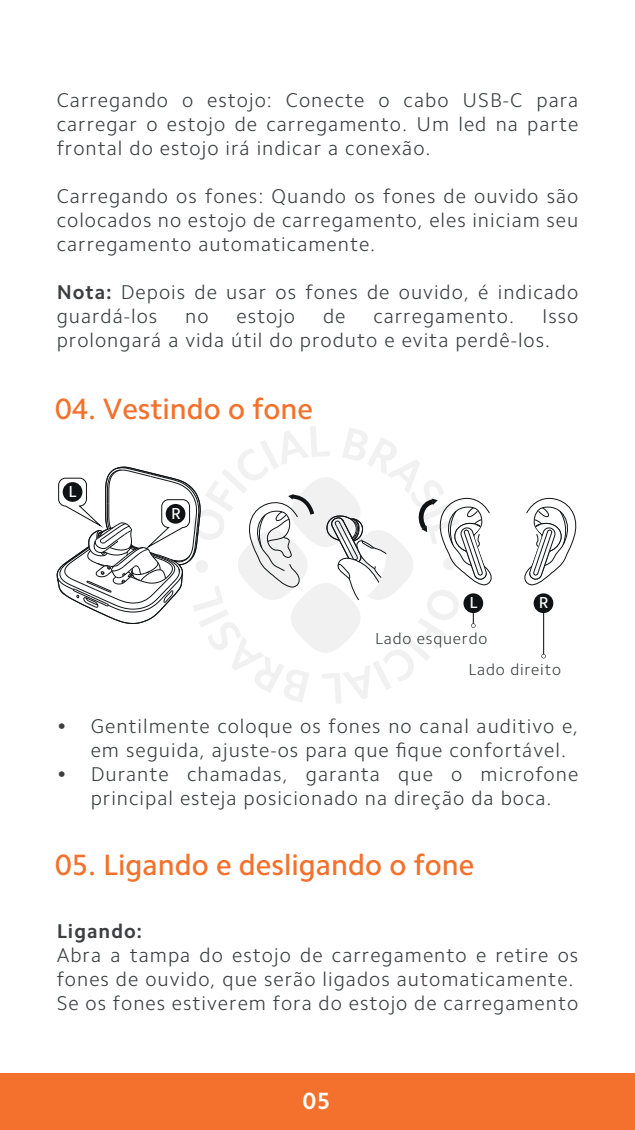
<style>
.page{position:relative;width:635px;height:1130px;background:#fff}
.page>*{position:absolute;margin:0;border:0;box-sizing:border-box;transform-origin:0 0}
.t1{font:500 29.6px "Camphor Pro";color:#f3712c}
.t2{font:700 23.6px "Camphor Pro";color:#fff}
.t3{font:300 20px/24px "Camphor Pro";letter-spacing:.05em;color:#3b3f41}
.t4{font:700 20px "Camphor Pro";letter-spacing:.05em;color:#3b3f41}
.t5{font:300 16px/30.8px "Camphor Pro";letter-spacing:.05em;color:#3b3f41}
.t6{font:500 16px "Camphor Pro";color:#fff}
.s1{font-weight:700}
</style>
<div class="page">
<div style="left:0;top:1073px;width:635px;height:56px;background:#f3712c"></div>
<svg style="left:524px;top:497px;width:53px;height:88px"></svg>
<div style="left:534px;top:593px;width:19px;height:20px;background:#101315;border-radius:50%"></div>
<hr style="left:543px;top:611px;width:1px;height:43px;background:#101315">
<svg style="left:541px;top:654px;width:5px;height:4px"></svg>
<svg style="left:56px;top:426px;width:436px;height:277px"></svg>
<p class="t3" style="left:57px;top:88px;width:523px;text-align:justify">Carregando o estojo: Conecte o cabo USB-C para carregar o estojo de carregamento. Um led na parte frontal do estojo irá indicar a conexão.</p>
<p class="t3" style="left:57px;top:184px;width:523px;text-align:justify">Carregando os fones: Quando os fones de ouvido são colocados no estojo de carregamento, eles iniciam seu carregamento automaticamente.</p>
<p class="t3" style="left:57px;top:280px;width:523px"><span class="s1">Nota:</span> Depois de usar os fones de ouvido, é indicado guardá-los</p>
<p class="t3" style="left:185px;top:304px;width:25px">no</p>
<p class="t3" style="left:236px;top:304px;width:60px">estojo</p>
<p class="t3" style="left:323px;top:304px;width:24px">de</p>
<p class="t3" style="left:373px;top:304px;width:142px">carregamento.</p>
<p class="t3" style="left:57px;top:304px;width:523px;text-indent:485px">Isso prolongará a vida útil do produto e evita perdê-los.</p>
<h1 class="t1" style="left:55px;top:391px;width:259px">04. Vestindo o fone</h1>
<p class="t6" style="left:69px;top:481px;width:10px">L</p>
<p class="t6" style="left:171px;top:504px;width:11px">R</p>
<p class="t6" style="left:469px;top:593px;width:10px">L</p>
<p class="t6" style="left:539px;top:593px;width:11px">R</p>
<p class="t5" style="left:468px;top:623px;width:94px;text-indent:-93px">Lado esquerdo<br>Lado direito</p>
<p class="t3" style="left:91px;top:714px;width:489px;text-indent:-34px">• Gentilmente coloque os fones no canal auditivo e, em seguida, ajuste-os para que fique confortável.</p>
<p class="t3" style="left:57px;top:762px;width:523px;text-align:center">• Durante chamadas, garanta que o microfone principal esteja posicionado na direção da boca.</p>
<h1 class="t1" style="left:55px;top:847px;width:420px">05. Ligando e desligando o fone</h1>
<p class="t4" style="left:57px;top:919px;width:87px">Ligando:</p>
<p class="t3" style="left:57px;top:943px;width:523px">Abra a tampa do estojo de carregamento e retire os fones de ouvido, que serão ligados automaticamente.<br>Se os fones estiverem fora do estojo de carregamento</p>
<p class="t2" style="left:303px;top:1087px;width:29px">05</p>
</div>
